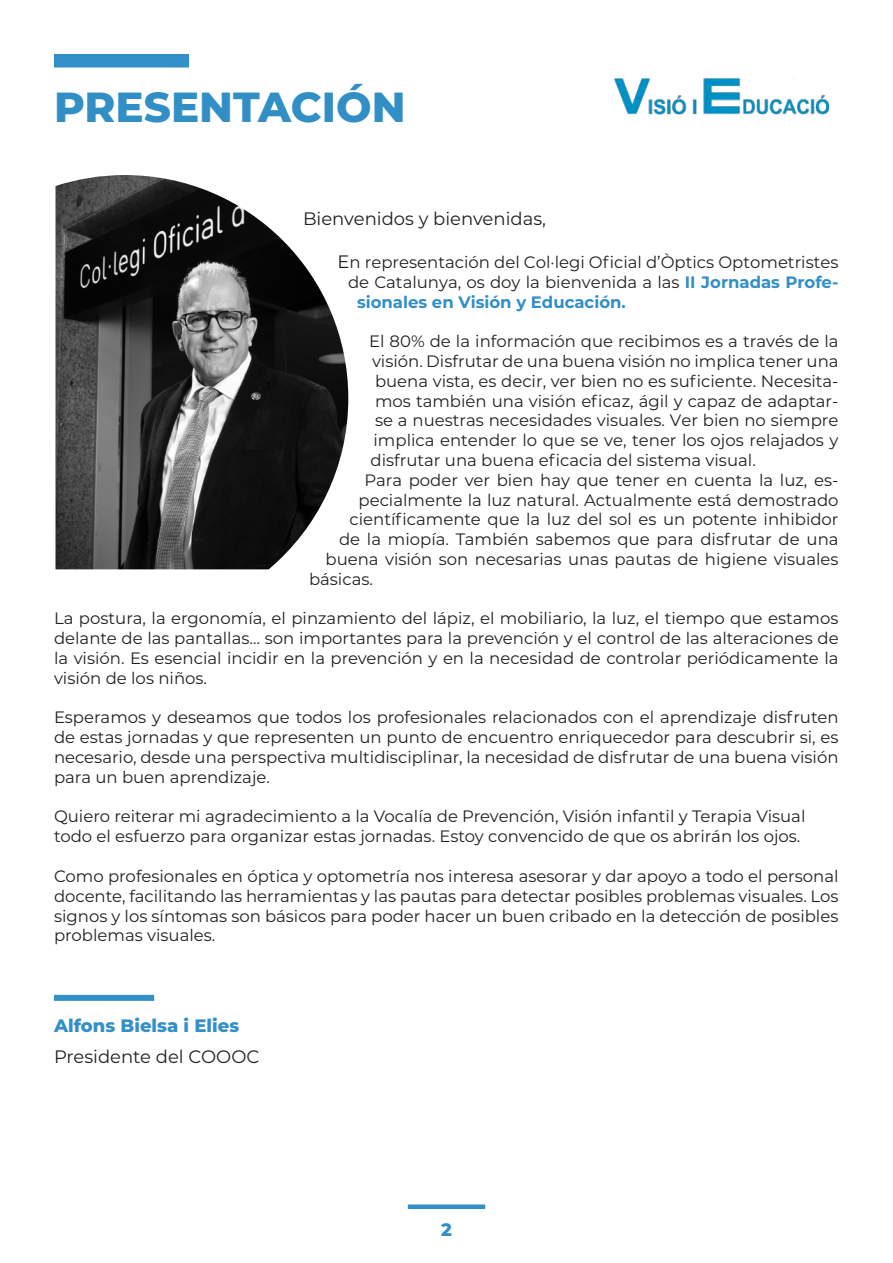
<style>
.page{position:relative;width:893px;height:1263px;background:#fff}
.page>*{position:absolute;margin:0;border:0;box-sizing:border-box;transform-origin:0 0}
.t1{font:800 42px "Montserrat";color:#318fc5}
.t2{font:18px "Montserrat";color:#231f20}
.t3{font:800 18px "Montserrat";color:#338fc7}
.t4{font:16.5px/19.8px "Montserrat";color:#231f20;text-align:justify}
.t5{font:700 16.5px "Montserrat";color:#328ec7}
.s1{font-size:18px}
.s2{font-weight:700;color:#328ec7}
</style>
<div class="page">
<img style="left:614px;top:78px;width:216px;height:37px">
<div style="left:408px;top:1204px;width:77px;height:5px;background:#338fc7"></div>
<div style="left:54px;top:54px;width:135px;height:14px;background:#338fc7"></div>
<div style="left:54px;top:995px;width:100px;height:6px;background:#338fc7"></div>
<img style="left:55px;top:175px;width:293px;height:394px">
<h1 class="t1" style="left:54px;top:76px;width:353px">PRESENTACIÓN</h1>
<p class="t2" style="left:303px;top:206px;width:244px">Bienvenidos y bienvenidas,</p>
<p class="t4" style="left:338px;top:252px;width:502px"><span class="s1">E</span>n representación del Col·legi Oficial d’Òptics Optometristes</p>
<p class="t4" style="left:348px;top:271px;width:492px">de Catalunya, os doy la bienvenida a las <span class="s2">II Jornadas Profe-</span></p>
<p class="t5" style="left:357px;top:290px;width:270px">sionales en Visión y Educación.</p>
<p class="t4" style="left:369px;top:331px;width:471px">El 80% de la información que recibimos es a través de la</p>
<p class="t4" style="left:372px;top:351px;width:468px">visión. Disfrutar de una buena visión no implica tener una</p>
<p class="t4" style="left:375px;top:370px;width:465px">buena vista, es decir, ver bien no es suficiente. Necesita-</p>
<p class="t4" style="left:375px;top:390px;width:465px">mos también una visión eficaz, ágil y capaz de adaptar-</p>
<p class="t4" style="left:375px;top:410px;width:465px">se a nuestras necesidades visuales. Ver bien no siempre</p>
<p class="t4" style="left:374px;top:430px;width:466px">implica entender lo que se ve, tener los ojos relajados y</p>
<p class="t4" style="left:370px;top:450px;width:387px">disfrutar una buena eficacia del sistema visual.</p>
<p class="t4" style="left:364px;top:469px;width:475px">Para poder ver bien hay que tener en cuenta la luz, es-</p>
<p class="t4" style="left:358px;top:489px;width:482px">pecialmente la luz natural. Actualmente está demostrado</p>
<p class="t4" style="left:350px;top:509px;width:491px">científicamente que la luz del sol es un potente inhibidor</p>
<p class="t4" style="left:339px;top:529px;width:501px">de la miopía. También sabemos que para disfrutar de una</p>
<p class="t4" style="left:326px;top:549px;width:515px">buena visión son necesarias unas pautas de higiene visuales</p>
<p class="t4" style="left:309px;top:568px;width:65px">básicas.</p>
<p class="t4" style="left:54px;top:608px;width:786px">La postura, la ergonomía, el pinzamiento del lápiz, el mobiliario, la luz, el tiempo que estamos delante de las pantallas… son importantes para la prevención y el control de las alteraciones de la visión. Es esencial incidir en la prevención y en la necesidad de controlar periódicamente la visión de los niños.</p>
<p class="t4" style="left:54px;top:707px;width:786px">Esperamos y deseamos que todos los profesionales relacionados con el aprendizaje disfruten de estas jornadas y que representen un punto de encuentro enriquecedor para descubrir si, es necesario, desde una perspectiva multidisciplinar, la necesidad de disfrutar de una buena visión para un buen aprendizaje.</p>
<p class="t4" style="left:54px;top:806px;width:753px">Quiero reiterar mi agradecimiento a la Vocalía de Prevención, Visión infantil y Terapia Visual todo el esfuerzo para organizar estas jornadas. Estoy convencido de que os abrirán los ojos.</p>
<p class="t4" style="left:54px;top:865px;width:786px">Como profesionales en óptica y optometría nos interesa asesorar y dar apoyo a todo el personal docente, facilitando las herramientas y las pautas para detectar posibles problemas visuales. Los signos y los síntomas son básicos para poder hacer un buen cribado en la detección de posibles problemas visuales.</p>
<p class="t3" style="left:54px;top:1012px;width:187px">Alfons Bielsa i Elies</p>
<p class="t2" style="left:54px;top:1044px;width:207px">Presidente del COOOC</p>
<p class="t3" style="left:441px;top:1216px;width:12px">2</p>
</div>
